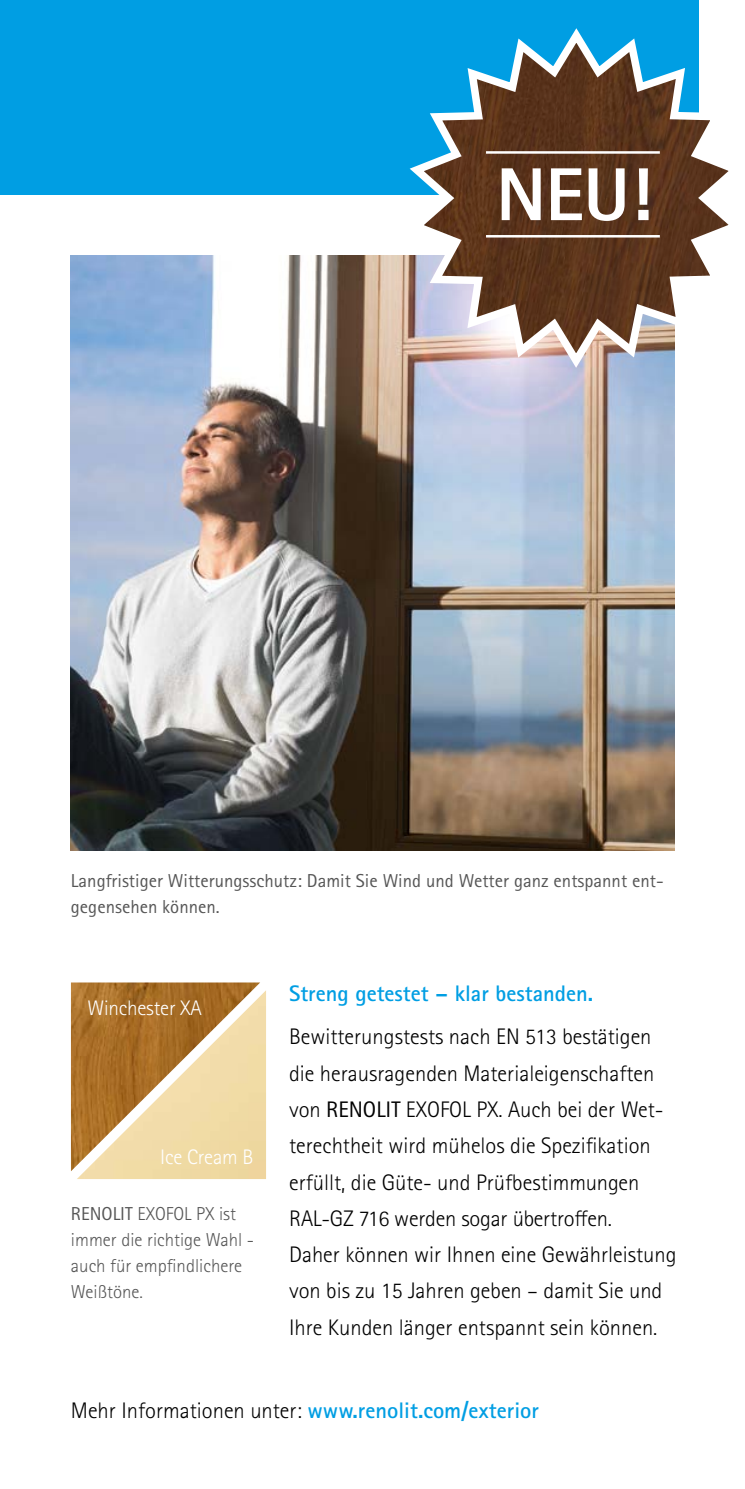
<style>
.page{position:relative;width:745px;height:1489px;background:#fff}
.page>*{position:absolute;margin:0;border:0;box-sizing:border-box;transform-origin:0 0}
.t1{font:800 75px "Rotis Sans Serif Pro";color:#fff}
.t2{font:300 22.5px/36.2px "Rotis Sans Serif Pro";color:#000}
.t3{font:700 22.5px "Rotis Sans Serif Pro";color:#009ee3}
.t4{font:300 21px "Rotis Sans Serif Pro";letter-spacing:-.01em;color:#fff}
.t5{font:18.75px/26.2px "Rotis Sans Serif Pro";color:#565656}
.t6{font:300 18.75px/26.2px "Rotis Sans Serif Pro";color:#565656}
.s1{font-weight:400}
.s2{font-weight:300;color:#000}
</style>
<div class="page">
<div style="left:0;top:0;width:698px;height:195px;background:#009ee3"></div>
<img style="left:71px;top:255px;width:602px;height:595px">
<svg style="left:402px;top:21px;width:327px;height:354px"></svg>
<hr style="left:485px;top:151px;width:174px;height:3px;background:#fff">
<hr style="left:485px;top:235px;width:174px;height:2px;background:#fff">
<img style="left:71px;top:982px;width:189px;height:189px">
<img style="left:77px;top:990px;width:189px;height:188px">
<h1 class="t1" style="left:496px;top:147px;width:158px">NEU!</h1>
<p class="t5" style="left:71px;top:867px;width:594px">Langfristiger Witterungsschutz: Damit Sie Wind und Wetter ganz entspannt ent&shy;gegensehen können.</p>
<p class="t4" style="left:87px;top:995px;width:116px">Winchester XA</p>
<p class="t4" style="left:160px;top:1144px;width:94px">Ice Cream B</p>
<p class="t5" style="left:71px;top:1200px;width:20px">Renolit</p>
<p class="t6" style="left:137px;top:1200px;width:19px">Exofol</p>
<p class="t6" style="left:71px;top:1200px;width:184px;text-indent:125px">PX ist immer die richtige Wahl - auch für empfindlichere<br>Weißtöne.</p>
<p class="t3" style="left:289px;top:979px;width:305px">Streng getestet – klar bestanden.</p>
<p class="t2" style="left:289px;top:1018px;width:389px">Bewitterungstests nach EN 513 bestätigen die herausragenden Materialeigenschaften von <span class="s1">RENOLIT</span> EXOFOL PX. Auch bei der Wet&shy;terechtheit wird mühelos die Spezifikation erfüllt, die Güte- und Prüfbestimmungen RAL-GZ 716 werden sogar übertroffen.<br>Daher können wir Ihnen eine Gewährleistung von bis zu 15 Jahren geben – damit Sie und Ihre Kunden länger entspannt sein können.</p>
<p class="t3" style="left:71px;top:1395px;width:469px"><span class="s2">Mehr Informationen unter:</span> www.renolit.com/exterior</p>
</div>
